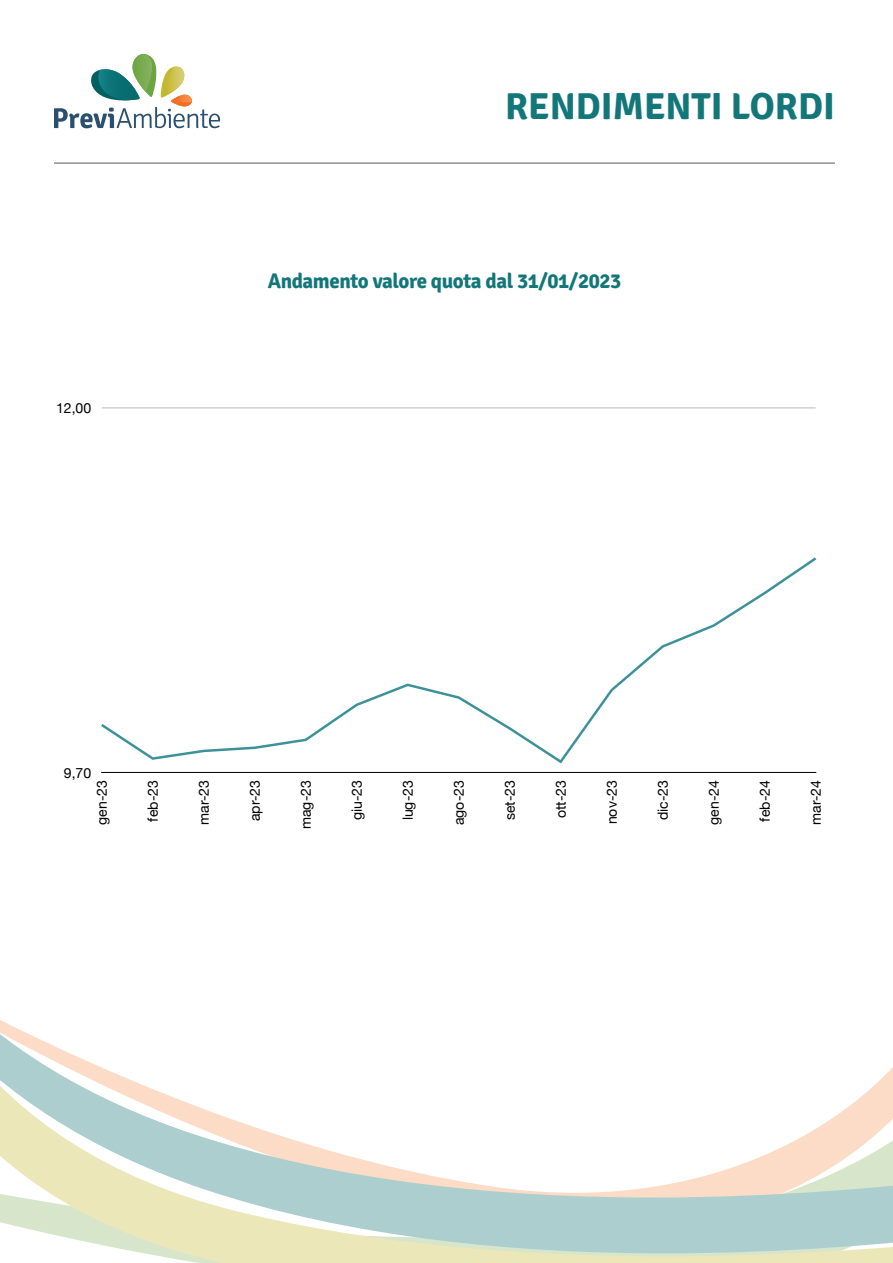
<style>
.page{position:relative;width:893px;height:1263px;background:#fff}
.page>*{position:absolute;margin:0;border:0;box-sizing:border-box;transform-origin:0 0}
.t1{font:300 40.05px "Signika";color:#1d7074}
.t2{font:700 37.5px "Signika";color:#13777a}
.intestazione{font:700 21px "Signika";letter-spacing:-.02em;color:#13777a}
.t3{font:14.1px "Helvetica Neue";color:#000}
</style>
<div class="page">
<svg style="left:54px;top:54px;width:166px;height:74px"></svg>
<hr style="left:54px;top:162px;width:781px;height:2px;background:#231f20">
<svg style="left:144px;top:1253px;width:749px;height:10px;background:#e9e7bd"></svg>
<svg style="left:0;top:1020px;width:893px;height:233px"></svg>
<hr style="left:102px;top:408px;width:714px;height:1px;background:#b8b8b8">
<hr style="left:102px;top:772px;width:714px;height:1px;background:#000">
<svg style="left:101px;top:557px;width:716px;height:206px"></svg>
<h2 class="t2" style="left:505px;top:83px;width:331px">RENDIMENTI LORDI</h2>
<h1 class="t1" style="left:542px;top:80px;width:295px">Rendimenti lordi</h1>
<p class="t3" style="left:56px;top:398px;width:37px">12,00</p>
<p class="intestazione" style="left:268px;top:268px;width:355px">Andamento valore quota dal 31/01/2023</p>
<p class="t3" style="left:64px;top:762px;width:29px">9,70</p>
<p class="t3" style="left:92px;top:825px;width:46px;rotate:-90deg">gen-23</p>
<p class="t3" style="left:143px;top:821px;width:43px;rotate:-90deg">feb-23</p>
<p class="t3" style="left:194px;top:825px;width:46px;rotate:-90deg">mar-23</p>
<p class="t3" style="left:245px;top:821px;width:42px;rotate:-90deg">apr-23</p>
<p class="t3" style="left:296px;top:829px;width:50px;rotate:-90deg">mag-23</p>
<p class="t3" style="left:347px;top:820px;width:42px;rotate:-90deg">giu-23</p>
<p class="t3" style="left:398px;top:820px;width:42px;rotate:-90deg">lug-23</p>
<p class="t3" style="left:449px;top:825px;width:46px;rotate:-90deg">ago-23</p>
<p class="t3" style="left:500px;top:820px;width:42px;rotate:-90deg">set-23</p>
<p class="t3" style="left:551px;top:818px;width:40px;rotate:-90deg">ott-23</p>
<p class="t3" style="left:602px;top:824px;width:46px;rotate:-90deg">nov-23</p>
<p class="t3" style="left:653px;top:820px;width:42px;rotate:-90deg">dic-23</p>
<p class="t3" style="left:704px;top:825px;width:46px;rotate:-90deg">gen-24</p>
<p class="t3" style="left:754px;top:821px;width:43px;rotate:-90deg">feb-24</p>
<p class="t3" style="left:805px;top:825px;width:46px;rotate:-90deg">mar-24</p>
</div>
